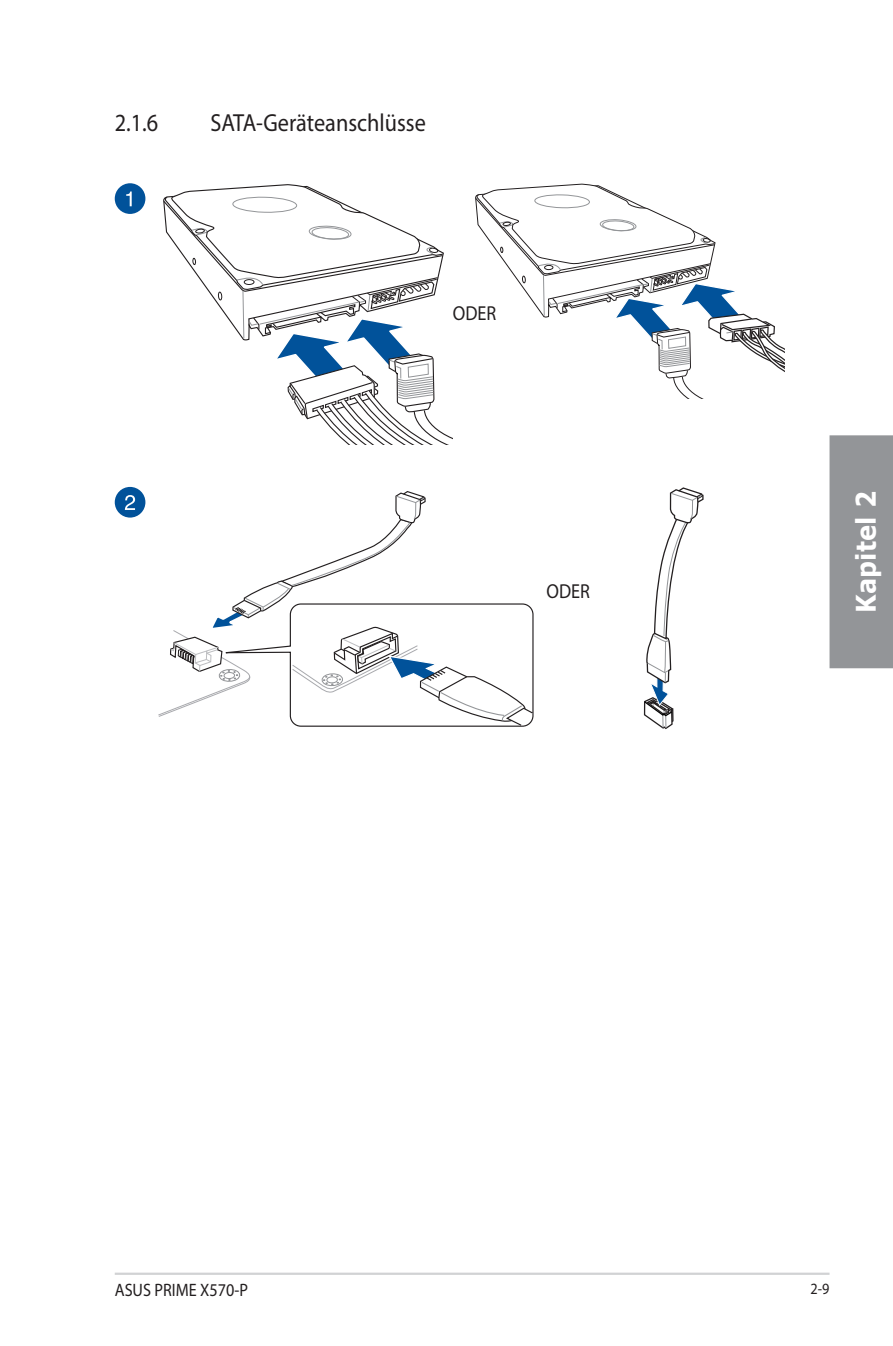
<style>
.page{position:relative;width:893px;height:1346px;background:#fff}
.page>*{position:absolute;margin:0;border:0;box-sizing:border-box;transform-origin:0 0}
.t1{font:700 27px "Verdana";color:#fff;scale:.9 1}
.t2{font:24.75px "Myriad Pro";color:#231f20;scale:.9 1}
.t3{font:20.25px "Myriad Pro";color:#231f20;scale:.9 1}
.t4{font:18px "Myriad Pro";color:#231f20;scale:.9 1}
.t5{font:15.75px "Myriad Pro";color:#231f20;scale:.9 1}
</style>
<div class="page">
<hr style="left:115px;top:1272px;width:714px;height:3px;background:#d1d2d4">
<div style="left:829px;top:435px;width:64px;height:233px;background:#939598"></div>
<svg style="left:158px;top:491px;width:376px;height:236px"></svg>
<svg style="left:163px;top:184px;width:290px;height:261px"></svg>
<svg style="left:475px;top:183px;width:309px;height:215px"></svg>
<div style="left:115px;top:183px;width:30px;height:31px;background:#01529a;border-radius:50%"></div>
<svg style="left:126px;top:191px;width:6px;height:15px"></svg>
<div style="left:115px;top:487px;width:30px;height:30px;background:#01529a;border-radius:50%"></div>
<svg style="left:125px;top:495px;width:10px;height:15px"></svg>
<svg style="left:643px;top:487px;width:61px;height:243px"></svg>
<p class="t2" style="left:115px;top:107px;width:50px">2.1.6</p>
<p class="t2" style="left:210px;top:107px;width:241px">SATA-Geräteanschlüsse</p>
<p class="t3" style="left:453px;top:301px;width:50px">ODER</p>
<p class="t3" style="left:546px;top:579px;width:50px">ODER</p>
<p class="t1" style="left:847px;top:612px;width:136px;rotate:-90deg">Kapitel 2</p>
<p class="t4" style="left:115px;top:1278px;width:150px">ASUS PRIME X570-P</p>
<p class="t5" style="left:811px;top:1279px;width:22px">2-9</p>
</div>
